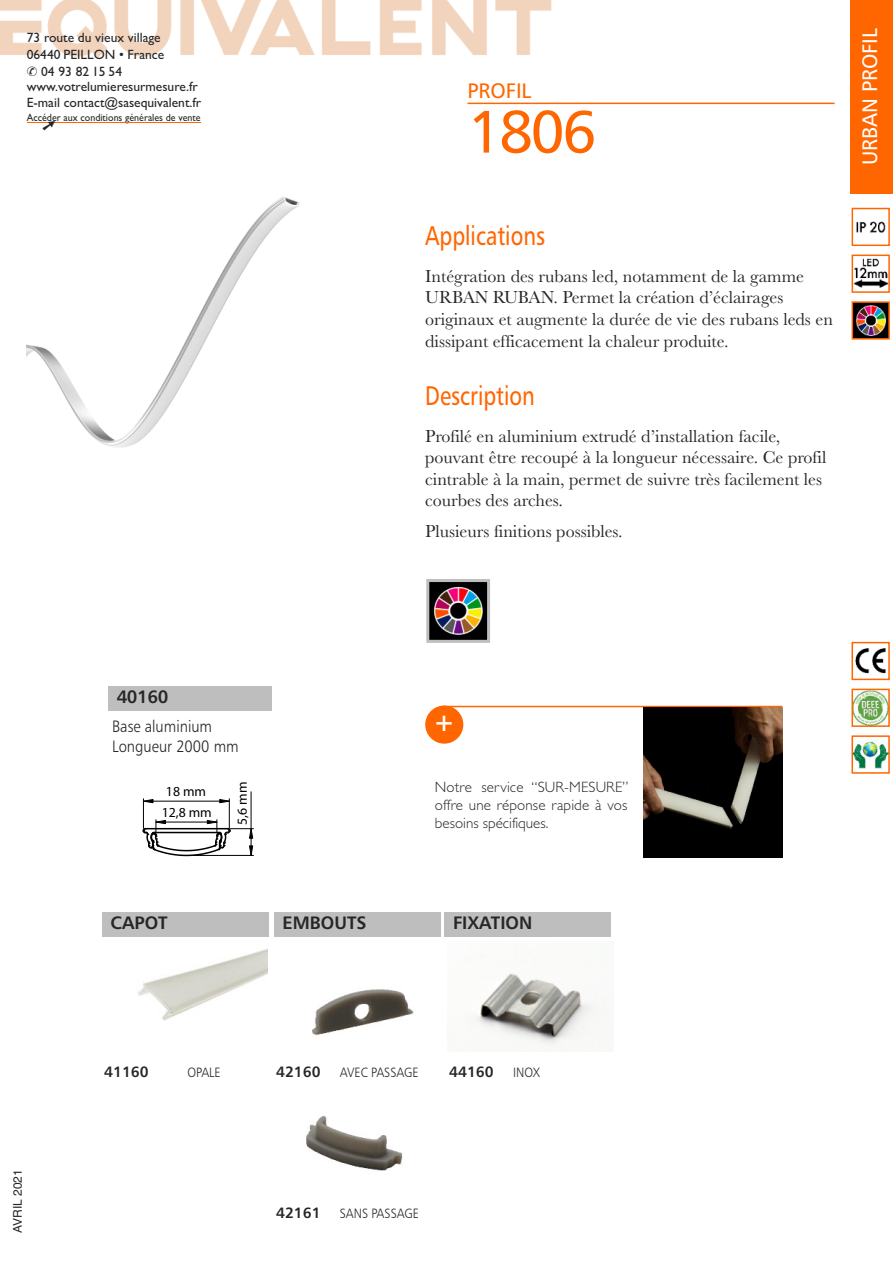
<style>
.page{position:relative;width:893px;height:1263px;background:#fff}
.page>*{position:absolute;margin:0;border:0;box-sizing:border-box;transform-origin:0 0}
.t1{font:60px "Humanist 777 BT Roman B";color:#f60}
.t2{font:30px "Helvetica";color:#fff}
.t3{font:27px "Humanist 777 BT Roman B";color:#f60;scale:.8 1}
.t4{font:21px "Humanist 777 BT Roman B";color:#fff}
.t5{font:21px "Humanist 777 BT Roman B";color:#f60}
.t6{font:18px/21.6px "Baskerville";color:#272627}
.t7{font:18px "Humanist 777 BT Bold B";color:#272627}
.t8{font:16.5px/19.8px "Humanist 777 BT Light B";color:#272627;scale:.9 1}
.t9{font:300 15px/18px "Gill Sans";letter-spacing:.01em;color:#272627;text-align:justify}
.t10{font:15px "Humanist 777 BT Bold B";color:#272627}
.t11{font:13.8px/21px "Myriad Pro Regular+OGHNYX";color:#000;text-align:center}
.t12{font:13.5px/16.6px "Gill Sans";color:#272627}
.t13{font:13.5px "Humanist 777 BT Light B";color:#272627;scale:.9 1}
.t14{font:12px "Helvetica";color:#272627}
.t15{font:10.5px "Gill Sans";color:#272627;scale:.95 1}
</style>
<div class="page">
<hr style="left:467px;top:103px;width:367px;height:1px;background:#f60">
<div style="left:850px;top:0;width:42px;height:194px;background:#f60"></div>
<img style="left:856px;top:221px;width:30px;height:12px">
<div style="left:852px;top:208px;width:38px;height:38px;border:2px solid #f60"></div>
<img style="left:855px;top:258px;width:32px;height:30px">
<div style="left:852px;top:255px;width:38px;height:38px;border:2px solid #f60"></div>
<img style="left:855px;top:304px;width:32px;height:33px">
<div style="left:852px;top:301px;width:38px;height:39px;border:2px solid #f60"></div>
<img style="left:854px;top:740px;width:33px;height:29px">
<div style="left:851px;top:735px;width:39px;height:39px;border:2px solid #f60"></div>
<img style="left:854px;top:692px;width:33px;height:32px">
<div style="left:851px;top:689px;width:39px;height:38px;border:2px solid #f60"></div>
<img style="left:855px;top:648px;width:31px;height:26px">
<div style="left:851px;top:642px;width:39px;height:38px;border:2px solid #f60"></div>
<img style="left:27px;top:197px;width:273px;height:251px">
<hr style="left:251px;top:792px;width:1px;height:37px;background:#000">
<svg style="left:142px;top:799px;width:111px;height:58px"></svg>
<div style="left:108px;top:686px;width:164px;height:24px;background:#bebebe"></div>
<div style="left:444px;top:912px;width:167px;height:25px;background:#bebebe"></div>
<img style="left:138px;top:948px;width:130px;height:73px">
<img style="left:312px;top:989px;width:102px;height:47px">
<div style="left:102px;top:912px;width:167px;height:25px;background:#bebebe"></div>
<div style="left:274px;top:912px;width:166px;height:25px;background:#bebebe"></div>
<img style="left:306px;top:1116px;width:97px;height:55px">
<img style="left:447px;top:973px;width:167px;height:79px">
<img style="left:430px;top:583px;width:56px;height:56px">
<div style="left:426px;top:579px;width:64px;height:64px;border:3px solid #bebebe"></div>
<div style="left:425px;top:705px;width:38px;height:39px;background:#f60;border-radius:50%"></div>
<hr style="left:443px;top:706px;width:339px;height:1px;background:#f60">
<img style="left:643px;top:707px;width:139px;height:150px">
<img style="left:0;top:0;width:552px;height:57px">
<hr style="left:27px;top:122px;width:174px;height:1px;background:#f60">
<p class="t12" style="left:27px;top:29px;width:139px">73 route du vieux village<br>06440 PEILLON • France ✆ 04 93 821554</p>
<p class="t12" style="left:27px;top:78px;width:176px;line-height:16.2px">www.votrelumieresurmesure.fr<br>E-mail contact@sasequivalent.fr</p>
<p class="t15" style="left:27px;top:111px;width:184px">Accéder aux conditions générales de vente</p>
<p class="t5" style="left:467px;top:83px;width:65px">PROFIL</p>
<h1 class="t1" style="left:467px;top:108px;width:130px">1806</h1>
<h3 class="t3" style="left:425px;top:225px;width:151px">Applications</h3>
<p class="t6" style="left:425px;top:265px;width:409px">Intégration des rubans led, notamment de la gamme URBAN RUBAN. Permet la création d’éclairages originaux et augmente la durée de vie des rubans leds en dissipant efficacement la chaleur produite.</p>
<h3 class="t3" style="left:425px;top:384px;width:139px">Description</h3>
<p class="t6" style="left:425px;top:425px;width:403px">Profilé en aluminium extrudé d’installation facile, pouvant être recoupé à la longueur nécessaire. Ce profil cintrable à la main, permet de suivre très facilement les courbes des arches.</p>
<p class="t6" style="left:425px;top:519px;width:199px">Plusieurs finitions possibles.</p>
<p class="t4" style="left:861px;top:165px;width:139px;rotate:-90deg">URBAN PROFIL</p>
<p class="t14" style="left:11px;top:1233px;width:65px;rotate:-90deg">AVRIL 2021</p>
<p class="t7" style="left:117px;top:689px;width:53px">40160</p>
<p class="t8" style="left:112px;top:718px;width:142px">Base aluminium<br>Longueur 2000 mm</p>
<h2 class="t2" style="left:435px;top:703px;width:19px">+</h2>
<p class="t9" style="left:435px;top:778px;width:195px">Notre service “SUR-MESURE” offre une réponse rapide à vos besoins spécifiques.</p>
<p class="t11" style="left:162px;top:782px;width:52px">18 mm<br>12,8 mm</p>
<p class="t11" style="left:233px;top:825px;width:44px;rotate:-90deg">5,6 mm</p>
<p class="t7" style="left:111px;top:916px;width:59px">CAPOT</p>
<p class="t7" style="left:282px;top:916px;width:86px">EMBOUTS</p>
<p class="t7" style="left:453px;top:916px;width:81px">FIXATION</p>
<p class="t10" style="left:104px;top:1066px;width:46px">41160</p>
<p class="t13" style="left:188px;top:1067px;width:38px">OPALE</p>
<p class="t10" style="left:276px;top:1066px;width:46px">42160</p>
<p class="t13" style="left:340px;top:1067px;width:89px">AVEC PASSAGE</p>
<p class="t10" style="left:449px;top:1066px;width:46px">44160</p>
<p class="t13" style="left:513px;top:1067px;width:32px">INOX</p>
<p class="t10" style="left:276px;top:1206px;width:46px">42161</p>
<p class="t13" style="left:340px;top:1207px;width:89px">SANS PASSAGE</p>
</div>
